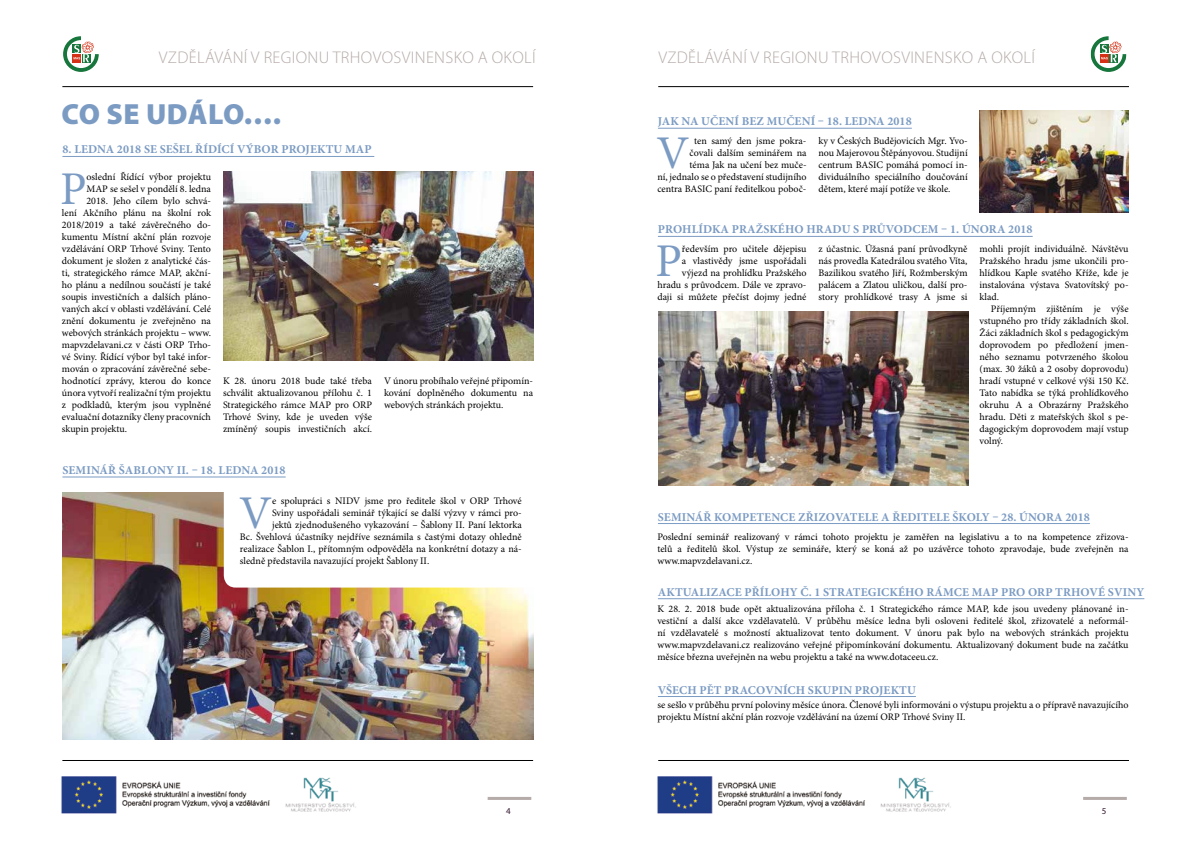
<style>
.page{position:relative;width:1191px;height:842px;background:#fff}
.page>*{position:absolute;margin:0;border:0;box-sizing:border-box;transform-origin:0 0}
.t1{font:46.9px "Minion Pro";color:#7b9bc3}
.t2{font:900 29.2px "Myriad Pro";letter-spacing:.01em;color:#7b9bc3}
.t3{font:300 17px "Myriad Pro";letter-spacing:.02em;color:#b5aba8}
.t4{font:700 12px "Minion Pro";letter-spacing:.01em;color:#7b9bc3}
.t5{font:10px/12px "Minion Pro";color:#000;text-align:justify}
.t6{font:9px "Myriad Pro";color:#32152c}
</style>
<div class="page">
<hr style="left:487px;top:797px;width:44px;height:3px;background:#b5aba8">
<hr style="left:658px;top:760px;width:471px;height:1px;background:#000">
<hr style="left:62px;top:760px;width:471px;height:1px;background:#000">
<hr style="left:658px;top:86px;width:471px;height:1px;background:#000">
<hr style="left:62px;top:86px;width:471px;height:1px;background:#000">
<svg style="left:1090px;top:36px;width:36px;height:36px"></svg>
<svg style="left:63px;top:36px;width:36px;height:36px"></svg>
<img style="left:61px;top:776px;width:295px;height:38px">
<img style="left:657px;top:776px;width:294px;height:38px">
<hr style="left:1083px;top:797px;width:43px;height:3px;background:#b5aba8">
<img style="left:62px;top:492px;width:471px;height:248px">
<hr style="left:62px;top:156px;width:312px;height:1px;background:#7b9bc3">
<hr style="left:658px;top:128px;width:253px;height:1px;background:#7b9bc3">
<hr style="left:658px;top:236px;width:374px;height:1px;background:#7b9bc3">
<hr style="left:658px;top:523px;width:432px;height:1px;background:#7b9bc3">
<hr style="left:658px;top:696px;width:258px;height:1px;background:#7b9bc3">
<hr style="left:658px;top:598px;width:486px;height:1px;background:#7b9bc3">
<hr style="left:62px;top:476px;width:224px;height:1px;background:#7b9bc3">
<img style="left:223px;top:171px;width:310px;height:189px">
<img style="left:658px;top:311px;width:310px;height:175px">
<div style="left:224px;top:480px;width:320px;height:108px;background:#fff;border-radius:12px"></div>
<img style="left:979px;top:110px;width:149px;height:102px">
<h3 class="t3" style="left:159px;top:48px;width:378px">VZDĚLÁVÁNÍ V REGIONU TRHOVOSVINENSKO A OKOLÍ</h3>
<h3 class="t3" style="left:658px;top:48px;width:378px">VZDĚLÁVÁNÍ V REGIONU TRHOVOSVINENSKO A OKOLÍ</h3>
<h2 class="t2" style="left:61px;top:98px;width:221px">CO SE UDÁLO….</h2>
<p class="t4" style="left:62px;top:142px;width:311px">8. LEDNA 2018 SE SEŠEL ŘÍDÍCÍ VÝBOR PROJEKTU MAP</p>
<h1 class="t1" style="left:60px;top:161px;width:28px">P</h1>
<p class="t5" style="left:86px;top:171px;width:126px">oslední Řídící výbor projektu</p>
<p class="t5" style="left:86px;top:183px;width:126px">MAP se sešel v pondělí 8. ledna</p>
<p class="t5" style="left:86px;top:195px;width:126px">2018. Jeho cílem bylo schvá-</p>
<p class="t5" style="left:62px;top:207px;width:151px">lení Akčního plánu na školní rok</p>
<p class="t5" style="left:62px;top:219px;width:151px">2018/2019 a také závěrečného do-</p>
<p class="t5" style="left:62px;top:231px;width:151px">kumentu Místní akční plán rozvoje</p>
<p class="t5" style="left:62px;top:243px;width:151px">vzdělávání ORP Trhové Sviny. Tento</p>
<p class="t5" style="left:62px;top:255px;width:151px">dokument je složen z analytické čás-</p>
<p class="t5" style="left:62px;top:267px;width:151px">ti, strategického rámce MAP, akční-</p>
<p class="t5" style="left:62px;top:279px;width:151px">ho plánu a nedílnou součástí je také</p>
<p class="t5" style="left:62px;top:291px;width:150px">soupis investičních a dalších pláno-</p>
<p class="t5" style="left:62px;top:303px;width:151px">vaných akcí v oblasti vzdělávání. Celé</p>
<p class="t5" style="left:62px;top:315px;width:150px">znění dokumentu je zveřejněno na</p>
<p class="t5" style="left:62px;top:327px;width:151px">webových stránkách projektu – www.</p>
<p class="t5" style="left:62px;top:339px;width:151px">mapvzdelavani.cz v části ORP Trho-</p>
<p class="t5" style="left:62px;top:351px;width:151px">vé Sviny. Řídící výbor byl také infor-</p>
<p class="t5" style="left:62px;top:363px;width:151px">mován o zpracování závěrečné sebe-</p>
<p class="t5" style="left:62px;top:375px;width:150px">hodnotící zprávy, kterou do konce</p>
<p class="t5" style="left:62px;top:387px;width:151px">února vytvoří realizační tým projektu</p>
<p class="t5" style="left:62px;top:399px;width:151px">z podkladů, kterým jsou vyplněné</p>
<p class="t5" style="left:62px;top:411px;width:151px">evaluační dotazníky členy pracovních</p>
<p class="t5" style="left:62px;top:423px;width:67px">skupin projektu.</p>
<p class="t5" style="left:223px;top:375px;width:151px">K 28. únoru 2018 bude také třeba schválit aktualizovanou přílohu č. 1<br>Strategického rámce MAP pro ORP Trhové Sviny, kde je uveden výše zmíněný soupis investičních akcí.</p>
<p class="t5" style="left:384px;top:375px;width:151px">V únoru probíhalo veřejné připomín&shy;kování doplněného dokumentu na webových stránkách projektu.</p>
<p class="t4" style="left:62px;top:463px;width:225px">SEMINÁŘ ŠABLONY II. – 18. LEDNA 2018</p>
<h1 class="t1" style="left:239px;top:485px;width:34px">V</h1>
<p class="t5" style="left:272px;top:495px;width:251px">e spolupráci s NIDV jsme pro ředitele škol v ORP Trhové</p>
<p class="t5" style="left:272px;top:507px;width:251px">Sviny uspořádali seminář týkající se další výzvy v rámci pro-</p>
<p class="t5" style="left:272px;top:519px;width:251px">jektů zjednodušeného vykazování – Šablony II. Paní lektorka</p>
<p class="t5" style="left:240px;top:531px;width:283px">Bc. Švehlová účastníky nejdříve seznámila s častými dotazy ohledně</p>
<p class="t5" style="left:240px;top:543px;width:283px">realizace Šablon I., přítomným odpověděla na konkrétní dotazy a ná-</p>
<p class="t5" style="left:240px;top:555px;width:191px">sledně představila navazující projekt Šablony II.</p>
<p class="t6" style="left:506px;top:806px;width:6px">4</p>
<p class="t4" style="left:658px;top:114px;width:255px">JAK NA UČENÍ BEZ MUČENÍ – 18. LEDNA 2018</p>
<p class="t5" style="left:657px;top:135px;width:151px;text-align:right">ten samý den jsme pokra-<br>čovali dalším seminářem na<br>téma Jak na učení bez muče-<br>ní, jednalo se o představení studijního centra BASIC paní ředitelkou poboč-</p>
<p class="t5" style="left:818px;top:135px;width:151px">ky v Českých Budějovicích Mgr. Yvo&shy;nou Majerovou Štěpányovou. Studijní centrum BASIC pomáhá pomocí in&shy;dividuálního speciálního doučování dětem, které mají potíže ve škole.</p>
<h1 class="t1" style="left:656px;top:125px;width:34px">V</h1>
<p class="t4" style="left:658px;top:222px;width:376px">PROHLÍDKA PRAŽSKÉHO HRADU S PRŮVODCEM – 1. ÚNORA 2018</p>
<p class="t5" style="left:657px;top:243px;width:151px;text-align:right">ředevším pro učitele dějepisu<br>a vlastivědy jsme uspořádali výjezd na prohlídku Pražského hradu s průvodcem. Dále ve zpravo&shy;daji si můžete přečíst dojmy jedné</p>
<p class="t5" style="left:818px;top:243px;width:151px">z účastnic. Úžasná paní průvodkyně nás provedla Katedrálou svatého Víta, Bazilikou svatého Jiří, Rožmberským palácem a Zlatou uličkou, další pro&shy;story prohlídkové trasy A jsme si</p>
<p class="t5" style="left:979px;top:243px;width:151px">mohli projít individuálně. Návštěvu Pražského hradu jsme ukončili pro&shy;hlídkou Kaple svatého Kříže, kde je instalována výstava Svatovítský po&shy;klad.</p>
<p class="t5" style="left:979px;top:303px;width:151px;text-indent:11px">Příjemným zjištěním je výše vstupného pro třídy základních škol.<br>Žáci základních škol s pedagogickým doprovodem po předložení jmen&shy;ného seznamu potvrzeného školou (max. 30 žáků a 2 osoby doprovodu) hradí vstupné v celkové výši 150 Kč.<br>Tato nabídka se týká prohlídkového okruhu A a Obrazárny Pražského hradu. Děti z mateřských škol s pe&shy;dagogickým doprovodem mají vstup volný.</p>
<h1 class="t1" style="left:655px;top:233px;width:28px">P</h1>
<p class="t4" style="left:658px;top:509px;width:433px">SEMINÁŘ KOMPETENCE ZŘIZOVATELE A ŘEDITELE ŠKOLY – 28. ÚNORA 2018</p>
<p class="t5" style="left:657px;top:531px;width:473px">Poslední seminář realizovaný v rámci tohoto projektu je zaměřen na legislativu a to na kompetence zřizova&shy;telů a ředitelů škol. Výstup ze semináře, který se koná až po uzávěrce tohoto zpravodaje, bude zveřejněn na www.mapvzdelavani.cz.</p>
<p class="t4" style="left:658px;top:585px;width:488px">AKTUALIZACE PŘÍLOHY Č. 1 STRATEGICKÉHO RÁMCE MAP PRO ORP TRHOVÉ SVINY</p>
<p class="t5" style="left:657px;top:603px;width:473px">K 28. 2. 2018 bude opět aktualizována příloha č. 1 Strategického rámce MAP, kde jsou uvedeny plánované in&shy;vestiční a další akce vzdělavatelů. V průběhu měsíce ledna byli osloveni ředitelé škol, zřizovatelé a neformál&shy;ní vzdělavatelé s možností aktualizovat tento dokument. V únoru pak bylo na webových stránkách projektu www.mapvzdelavani.cz realizováno veřejné připomínkování dokumentu. Aktualizovaný dokument bude na začátku měsíce března uveřejněn na webu projektu a také na www.dotaceeu.cz.</p>
<p class="t4" style="left:658px;top:682px;width:259px">VŠECH PĚT PRACOVNÍCH SKUPIN PROJEKTU</p>
<p class="t5" style="left:657px;top:699px;width:473px">se sešlo v průběhu první poloviny měsíce února. Členové byli informováni o výstupu projektu a o přípravě navazujícího projektu Místní akční plán rozvoje vzdělávání na území ORP Trhové Sviny II.</p>
<p class="t6" style="left:1101px;top:806px;width:6px">5</p>
</div>
